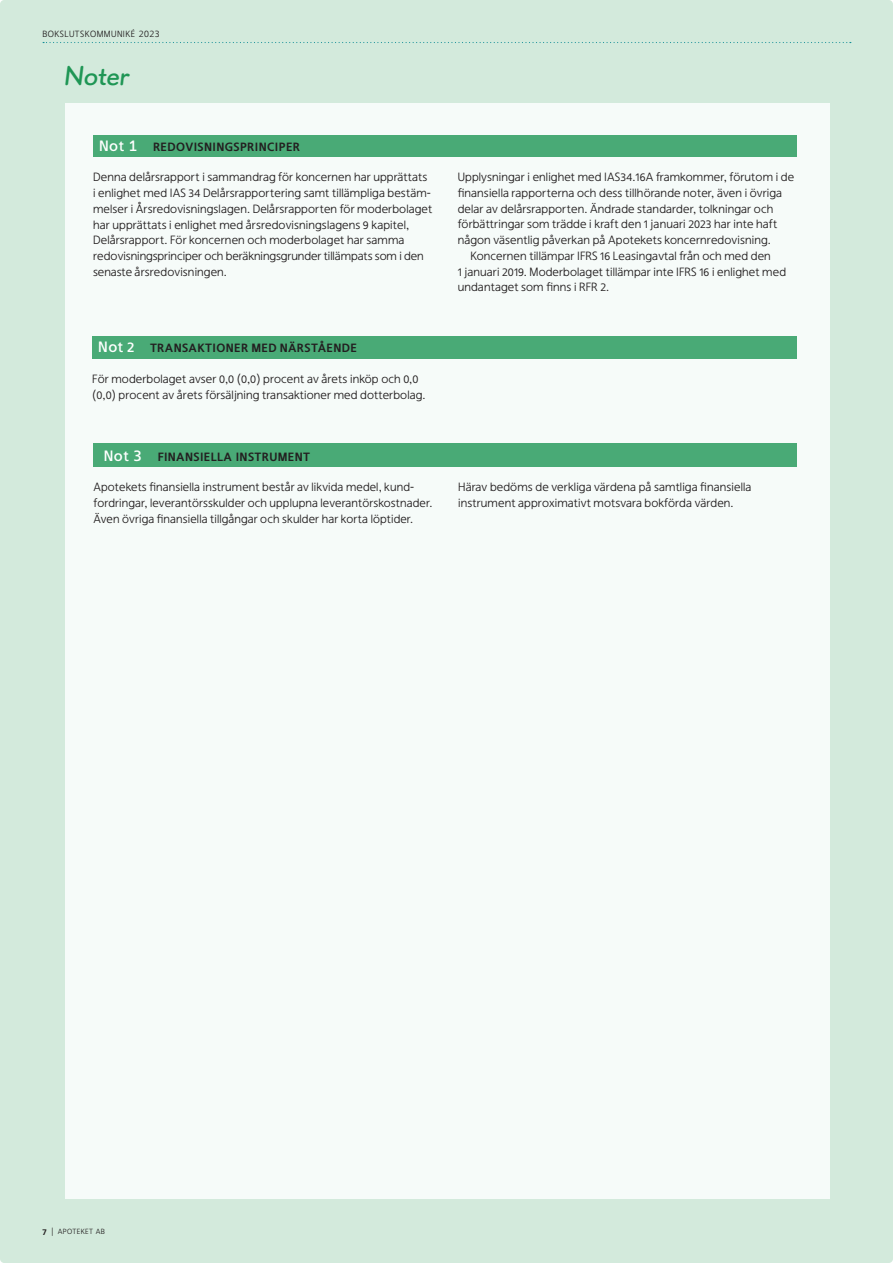
<style>
.page{position:relative;width:893px;height:1263px;background:#d3eadc}
.page>*{position:absolute;margin:0;border:0;box-sizing:border-box;transform-origin:0 0}
.t1{font:27px "Apoprat";letter-spacing:.01em;color:#1f9655}
.t2{font:500 15px "Apoteket Sans";color:#fff}
.t3{font:12px/15.8px "Apoteket Sans";letter-spacing:.01em;color:#231f20}
.t4{font:700 12px "Apoteket Sans";letter-spacing:.03em;color:#231f20}
.t5{font:9px "Apoteket Sans";letter-spacing:.05em;color:#231f20}
.t6{font:7.5px "Apoteket Sans";letter-spacing:.05em;color:#231f20}
.s1{font-weight:500;font-size:15px;color:#fff}
.s2{font-weight:700;font-size:9px}
.s3{font-weight:500}
</style>
<div class="page">
<svg style="left:43px;top:42px;width:808px;height:1px"></svg>
<div style="left:65px;top:104px;width:764px;height:1095px;background:#f6fbf9"></div>
<div style="left:93px;top:135px;width:704px;height:21px;background:#49aa76"></div>
<div style="left:92px;top:336px;width:705px;height:22px;background:#49aa76"></div>
<div style="left:94px;top:443px;width:703px;height:23px;background:#49aa76"></div>
<p class="t5" style="left:42px;top:28px;width:119px">BOKSLUTSKOMMUNIKÉ 2023</p>
<h1 class="t1" style="left:64px;top:60px;width:67px">Noter</h1>
<p class="t4" style="left:99px;top:140px;width:203px"><span class="s1">Not 1</span> REDOVISNINGSPRINCIPER</p>
<p class="t3" style="left:93px;top:169px;width:341px">Denna delårsrapport i sammandrag för koncernen har upprättats i enlighet med IAS 34 Delårsrapportering samt tillämpliga bestäm&shy;melser i Årsredovisningslagen. Delårsrapporten för moderbolaget har upprättats i enlighet med årsredovisningslagens 9 kapitel, Delårsrapport. För koncernen och moderbolaget har samma redovisningsprinciper och beräkningsgrunder tillämpats som i den senaste årsredovisningen.</p>
<p class="t3" style="left:458px;top:169px;width:338px">Upplysningar i enlighet med IAS34.16A framkommer, förutom i de</p>
<p class="t3" style="left:458px;top:185px;width:326px">finansiella rapporterna och dess tillhörande noter, även i övriga</p>
<p class="t3" style="left:458px;top:201px;width:317px">delar av delårsrapporten. Ändrade standarder, tolkningar och</p>
<p class="t3" style="left:458px;top:216px;width:321px">förbättringar som trädde i kraft den 1 januari 2023 har inte haft</p>
<p class="t3" style="left:458px;top:232px;width:315px">någon väsentlig påverkan på Apotekets koncernredovisning.</p>
<p class="t3" style="left:470px;top:248px;width:302px">Koncernen tillämpar IFRS 16 Leasingavtal från och med den</p>
<p class="t3" style="left:458px;top:264px;width:330px">1 januari 2019. Moderbolaget tillämpar inte IFRS 16 i enlighet med</p>
<p class="t3" style="left:458px;top:279px;width:153px">undantaget som finns i RFR 2.</p>
<p class="t2" style="left:98px;top:338px;width:38px">Not 2</p>
<p class="t4" style="left:150px;top:341px;width:208px">TRANSAKTIONER MED NÄRSTÅENDE</p>
<p class="t3" style="left:92px;top:371px;width:335px">För moderbolaget avser 0,0 (0,0) procent av årets inköp och 0,0 (0,0) procent av årets försäljning transaktioner med dotterbolag.</p>
<p class="t4" style="left:104px;top:449px;width:208px"><span class="s1">Not 3</span> FINANSIELLA INSTRUMENT</p>
<p class="t3" style="left:94px;top:479px;width:340px">Apotekets finansiella instrument består av likvida medel, kund&shy;fordringar, leverantörsskulder och upplupna leverantörskostnader.<br>Även övriga finansiella tillgångar och skulder har korta löptider.</p>
<p class="t3" style="left:458px;top:479px;width:295px">Härav bedöms de verkliga värdena på samtliga finansiella instrument approximativt motsvara bokförda värden.</p>
<p class="t6" style="left:43px;top:1227px;width:64px"><span class="s2">7</span> <span class="s3">|</span> APOTEKET AB</p>
</div>
